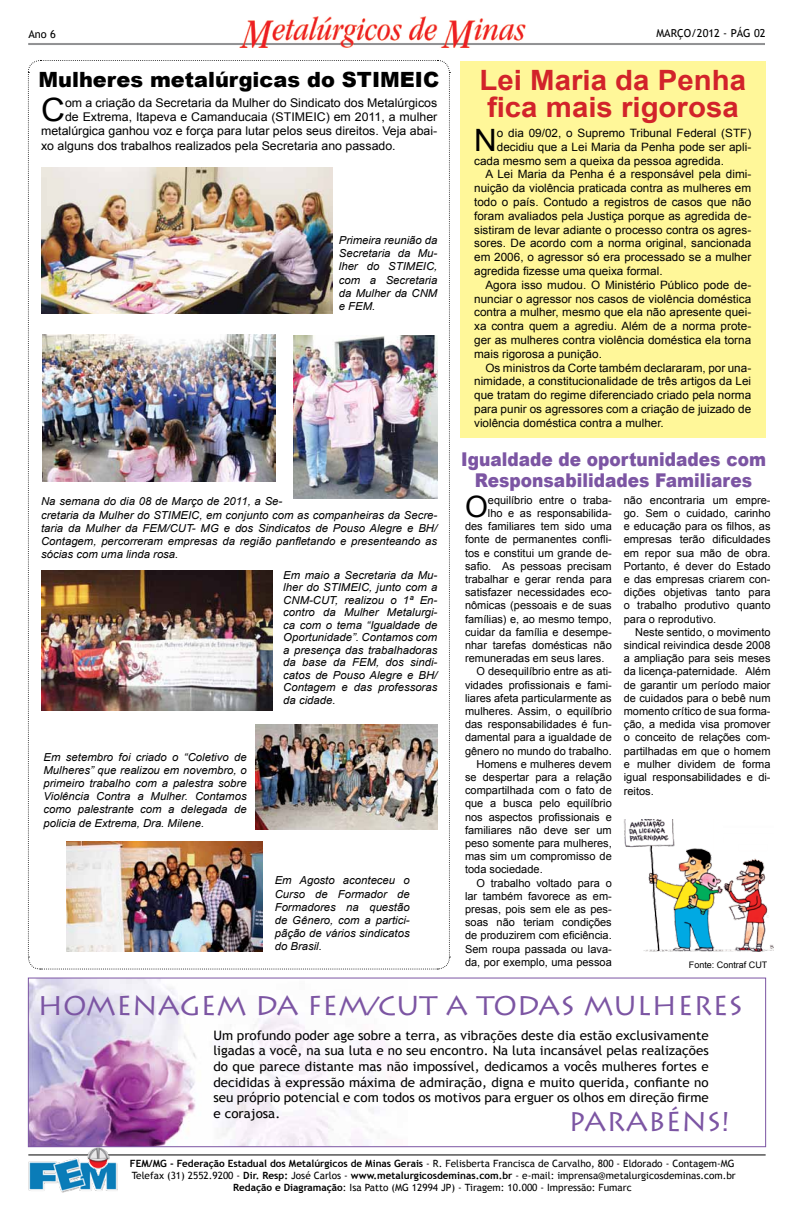
<style>
.page{position:relative;width:794px;height:1219px;background:#fff}
.page>*{position:absolute;margin:0;border:0;box-sizing:border-box;transform-origin:0 0}
.t1{font:32.1px "Arial";color:#000}
.t2{font:30.8px "Arial";color:#000}
.t3{font:29.4px "Arial";color:#000}
.t4{font:700 28px/27px "Arial";color:#d2232a;scale:1.05 1}
.t5{font:27px "Lithos Pro";color:#7c55a3}
.t6{font:900 21px "Arial";color:#000}
.t7{font:900 19px/21px "Arial";color:#7c55a3;text-align:center;scale:.89 1}
.t8{font:13px/15.6px "Trebuchet MS";color:#000;text-align:justify}
.t9{font:12px "Arial";color:#000}
.t10{font:11.5px "Arial";color:#000}
.t11{font:11px/13.2px "Arial";color:#000;text-align:justify}
.t12{font:italic 11px/13.2px "Arial";color:#000;text-align:justify}
.t13{font:11px "Trebuchet MS";color:#000}
.t14{font:10px/12px "Trebuchet MS";color:#000;text-align:center}
.t15{font:9px "Arial";color:#000}
.s1{font-weight:700}
</style>
<div class="page">
<div style="left:460px;top:62px;width:305px;height:376px;background:#fff799"></div>
<hr style="left:28px;top:1154px;width:737px;height:1px;background:#000">
<img style="left:28px;top:1147px;width:90px;height:46px">
<img style="left:28px;top:16px;width:737px;height:32px">
<img style="left:624px;top:819px;width:149px;height:132px">
<img style="left:27px;top:60px;width:423px;height:910px">
<img style="left:30px;top:980px;width:368px;height:165px">
<div style="left:28px;top:978px;width:738px;height:169px;border:1px solid #7c55a3"></div>
<p class="t13" style="left:28px;top:28px;width:29px">Ano 6</p>
<p class="t13" style="left:656px;top:27px;width:111px">MARÇO/2012 - PÁG 02</p>
<h3 class="t6" style="left:39px;top:65px;width:402px">Mulheres metalúrgicas do STIMEIC</h3>
<h3 class="t4" style="left:479px;top:68px;width:255px">Lei Maria da Penha fica mais rigorosa</h3>
<h1 class="t1" style="left:41px;top:89px;width:25px">C</h1>
<p class="t9" style="left:65px;top:94px;width:374px">om a criação da Secretaria da Mulher do Sindicato dos Metalúrgicos</p>
<p class="t9" style="left:65px;top:109px;width:374px">de Extrema, Itapeva e Camanducaia (STIMEIC) em 2011, a mulher</p>
<p class="t9" style="left:41px;top:123px;width:398px">metalúrgica ganhou voz e força para lutar pelos seus direitos. Veja abai-</p>
<p class="t9" style="left:41px;top:138px;width:356px">xo alguns dos trabalhos realizados pela Secretaria ano passado.</p>
<h2 class="t2" style="left:474px;top:120px;width:24px">N</h2>
<p class="t10" style="left:497px;top:125px;width:256px">o dia 09/02, o Supremo Tribunal Federal (STF)</p>
<p class="t10" style="left:497px;top:139px;width:256px">decidiu que a Lei Maria da Penha pode ser apli-</p>
<p class="t10" style="left:474px;top:153px;width:251px">cada mesmo sem a queixa da pessoa agredida.</p>
<p class="t10" style="left:485px;top:167px;width:267px">A Lei Maria da Penha é a responsável pela dimi-</p>
<p class="t10" style="left:474px;top:181px;width:279px">nuição da violência praticada contra as mulheres em</p>
<p class="t10" style="left:474px;top:194px;width:279px">todo o país. Contudo a registros de casos que não</p>
<p class="t10" style="left:474px;top:208px;width:279px">foram avaliados pela Justiça porque as agredida de-</p>
<p class="t10" style="left:474px;top:222px;width:279px">sistiram de levar adiante o processo contra os agres-</p>
<p class="t10" style="left:474px;top:236px;width:279px">sores. De acordo com a norma original, sancionada</p>
<p class="t10" style="left:474px;top:250px;width:279px">em 2006, o agressor só era processado se a mulher</p>
<p class="t10" style="left:474px;top:263px;width:190px">agredida fizesse uma queixa formal.</p>
<p class="t10" style="left:485px;top:277px;width:267px">Agora isso mudou. O Ministério Público pode de-</p>
<p class="t10" style="left:474px;top:291px;width:279px">nunciar o agressor nos casos de violência doméstica</p>
<p class="t10" style="left:474px;top:305px;width:279px">contra a mulher, mesmo que ela não apresente quei-</p>
<p class="t10" style="left:474px;top:319px;width:279px">xa contra quem a agrediu. Além de a norma prote-</p>
<p class="t10" style="left:474px;top:332px;width:279px">ger as mulheres contra violência doméstica ela torna</p>
<p class="t10" style="left:474px;top:346px;width:129px">mais rigorosa a punição.</p>
<p class="t10" style="left:485px;top:360px;width:267px">Os ministros da Corte também declararam, por una-</p>
<p class="t10" style="left:474px;top:374px;width:279px">nimidade, a constitucionalidade de três artigos da Lei</p>
<p class="t10" style="left:474px;top:388px;width:279px">que tratam do regime diferenciado criado pela norma</p>
<p class="t10" style="left:474px;top:401px;width:279px">para punir os agressores com a criação de juizado de</p>
<p class="t10" style="left:474px;top:415px;width:191px">violência doméstica contra a mulher.</p>
<p class="t12" style="left:339px;top:234px;width:100px">Primeira reunião da Secretaria da Mu&shy;lher do STIMEIC, com a Secretaria da Mulher da CNM e FEM.</p>
<p class="t12" style="left:41px;top:495px;width:398px;text-align:left">Na semana do dia 08 de Março de 2011, a Se-<br>cretaria da Mulher do STIMEIC, em conjunto com as companheiras da Secre&shy;taria da Mulher da FEM/CUT- MG e dos Sindicatos de Pouso Alegre e BH/ Contagem, percorreram empresas da região panfletando e presenteando as sócias com uma linda rosa.</p>
<p class="t12" style="left:283px;top:569px;width:156px;line-height:12.5px">Em maio a Secretaria da Mu&shy;lher do STIMEIC, junto com a CNM-CUT, realizou o 1ª En&shy;contro da Mulher Metalurgi&shy;ca com o tema “Igualdade de Oportunidade”. Contamos com a presença das trabalhadoras da base da FEM, dos sindi&shy;catos de Pouso Alegre e BH/ Contagem e das professoras da cidade.</p>
<p class="t12" style="left:44px;top:750px;width:205px">Em setembro foi criado o “Coletivo de Mulheres” que realizou em novembro, o primeiro trabalho com a palestra sobre Violência Contra a Mulher. Contamos como palestrante com a delegada de policia de Extrema, Dra. Milene.</p>
<p class="t12" style="left:275px;top:874px;width:136px">Em Agosto aconteceu o Curso de Formador de Formadores na questão de Gênero, com a partici&shy;pãção de vários sindicatos do Brasil.</p>
<h3 class="t7" style="left:461px;top:448px;width:344px">Igualdade de oportunidades com<br>Responsabilidades Familiares</h3>
<h3 class="t3" style="left:465px;top:487px;width:24px">O</h3>
<p class="t11" style="left:488px;top:493px;width:125px">equilíbrio entre o traba-</p>
<p class="t11" style="left:488px;top:507px;width:125px">lho e as responsabilida-</p>
<p class="t11" style="left:465px;top:520px;width:148px">des familiares tem sido uma</p>
<p class="t11" style="left:465px;top:533px;width:148px">fonte de permanentes confli-</p>
<p class="t11" style="left:465px;top:546px;width:148px">tos e constitui um grande de-</p>
<p class="t11" style="left:465px;top:559px;width:148px">safio. As pessoas precisam</p>
<p class="t11" style="left:465px;top:573px;width:148px">trabalhar e gerar renda para</p>
<p class="t11" style="left:465px;top:586px;width:148px">satisfazer necessidades eco-</p>
<p class="t11" style="left:465px;top:599px;width:148px">nômicas (pessoais e de suas</p>
<p class="t11" style="left:465px;top:612px;width:148px">famílias) e, ao mesmo tempo,</p>
<p class="t11" style="left:465px;top:625px;width:148px">cuidar da família e desempe-</p>
<p class="t11" style="left:465px;top:639px;width:148px">nhar tarefas domésticas não</p>
<p class="t11" style="left:465px;top:652px;width:141px">remuneradas em seus lares.</p>
<p class="t11" style="left:476px;top:665px;width:137px">O desequilíbrio entre as ati-</p>
<p class="t11" style="left:465px;top:678px;width:148px">vidades profissionais e fami-</p>
<p class="t11" style="left:465px;top:691px;width:148px">liares afeta particularmente as</p>
<p class="t11" style="left:465px;top:705px;width:148px">mulheres. Assim, o equilíbrio</p>
<p class="t11" style="left:465px;top:718px;width:148px">das responsabilidades é fun-</p>
<p class="t11" style="left:465px;top:731px;width:148px">damental para a igualdade de</p>
<p class="t11" style="left:465px;top:744px;width:148px">gênero no mundo do trabalho.</p>
<p class="t11" style="left:476px;top:757px;width:137px">Homens e mulheres devem</p>
<p class="t11" style="left:465px;top:771px;width:148px">se despertar para a relação</p>
<p class="t11" style="left:465px;top:784px;width:148px">compartilhada com o fato de</p>
<p class="t11" style="left:465px;top:797px;width:148px">que a busca pelo equilíbrio</p>
<p class="t11" style="left:465px;top:810px;width:148px">nos aspectos profissionais e</p>
<p class="t11" style="left:465px;top:823px;width:148px">familiares não deve ser um</p>
<p class="t11" style="left:465px;top:837px;width:148px">peso somente para mulheres,</p>
<p class="t11" style="left:465px;top:850px;width:148px">mas sim um compromisso de</p>
<p class="t11" style="left:465px;top:863px;width:79px">toda sociedade.</p>
<p class="t11" style="left:476px;top:876px;width:137px">O trabalho voltado para o</p>
<p class="t11" style="left:465px;top:889px;width:148px">lar também favorece as em-</p>
<p class="t11" style="left:465px;top:903px;width:148px">presas, pois sem ele as pes-</p>
<p class="t11" style="left:465px;top:916px;width:148px">soas não teriam condições</p>
<p class="t11" style="left:465px;top:929px;width:148px">de produzirem com eficiência.</p>
<p class="t11" style="left:465px;top:942px;width:148px">Sem roupa passada ou lava-</p>
<p class="t11" style="left:465px;top:955px;width:148px">da, por exemplo, uma pessoa</p>
<p class="t11" style="left:624px;top:493px;width:148px">não encontraria um empre&shy;go. Sem o cuidado, carinho e educação para os filhos, as empresas terão dificuldades em repor sua mão de obra.<br>Portanto, é dever do Estado e das empresas criarem con&shy;dições objetivas tanto para o trabalho produtivo quanto para o reprodutivo.</p>
<p class="t11" style="left:624px;top:625px;width:148px;text-indent:11px">Neste sentido, o movimento sindical reivindica desde 2008 a ampliação para seis meses da licença-paternidade. Além de garantir um período maior de cuidados para o bebê num momento crítico de sua forma&shy;ção, a medida visa promover o conceito de relações com&shy;partilhadas em que o homem e mulher dividem de forma igual responsabilidades e di-</p>
<p class="t11" style="left:624px;top:785px;width:31px">reitos.</p>
<p class="t15" style="left:689px;top:958px;width:80px">Fonte: Contraf CUT</p>
<h3 class="t5" style="left:38px;top:990px;width:702px">HOMENAGEM DA FEM/CUT A TODAS MULH ERES</h3>
<p class="t8" style="left:213px;top:1028px;width:497px">Um profundo poder age sobre a terra, as vibrações deste dia estão exclusivamente ligadas a você, na sua luta e no seu encontro. Na luta incansável pelas realizações do que parece distante mas não impossível, dedicamos a vocês mulheres fortes e decididas à expressão máxima de admiração, digna e muito querida, confiante no seu próprio potencial e com todos os motivos para erguer os olhos em direção firme e corajosa.</p>
<h3 class="t5" style="left:568px;top:1106px;width:163px">PARABÉNS!</h3>
<p class="t14" style="left:130px;top:1158px;width:607px"><span class="s1">FEM/MG - Federação Estadual dos Metalúrgicos de Minas Gerais</span> - R. Felisberta Francisca de Carvalho, 800 - Eldorado - Contagem-MG<br>Telefax (31) 2552.9200 - <span class="s1">Dir. Resp:</span> José Carlos - <span class="s1">www.metalurgicosdeminas.com.br</span> - e-mail: imprensa@metalurgicosdeminas.com.br<br><span class="s1">Redação e Diagramação</span>: Isa Patto (MG 12994 JP) - Tiragem: 10.000 - Impressão: Fumarc</p>
</div>
